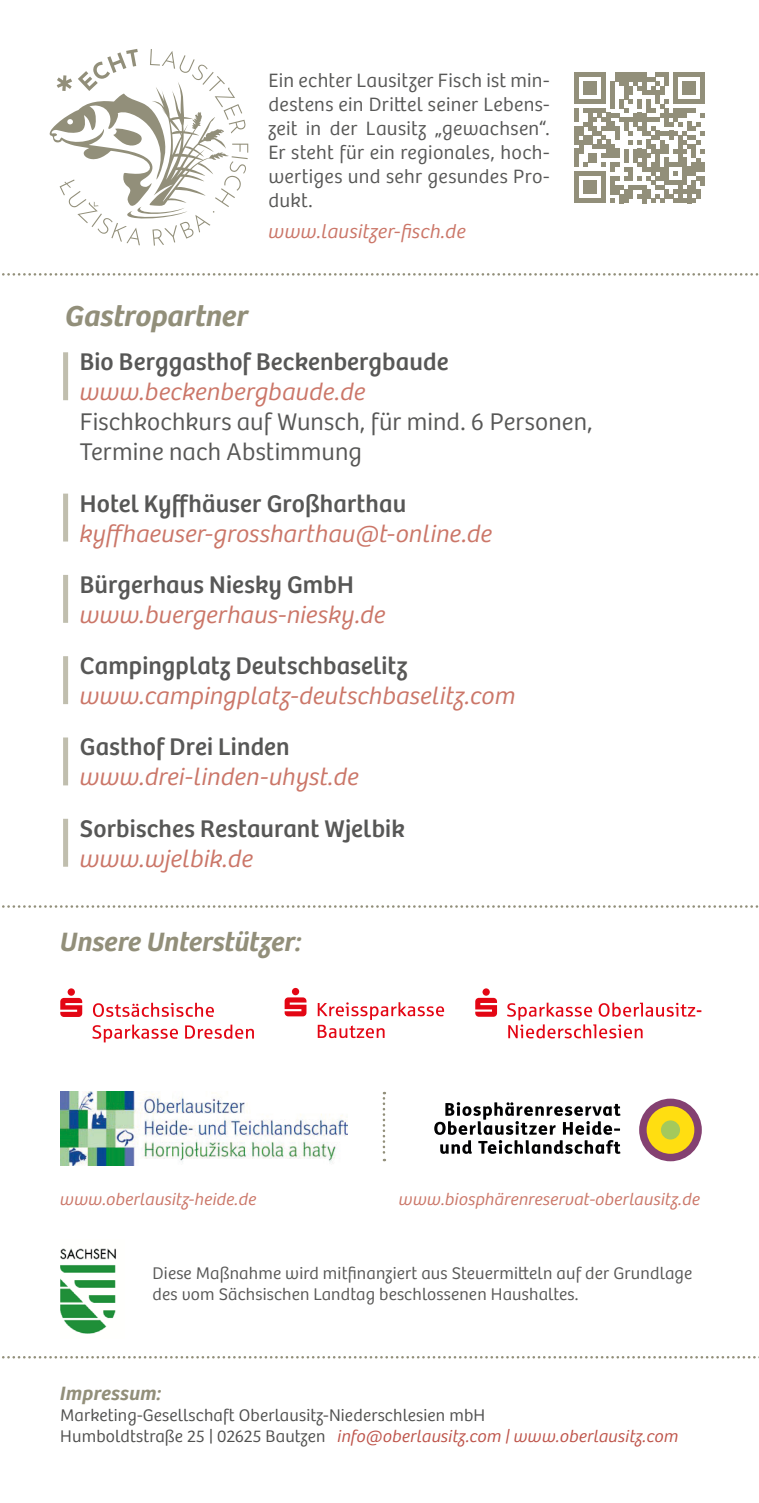
<style>
.page{position:relative;width:759px;height:1503px;background:#fff}
.page>*{position:absolute;margin:0;border:0;box-sizing:border-box;transform-origin:0 0}
.t1{font:italic 600 30px "Bree";letter-spacing:-.005em;color:#928f7a}
.t2{font:italic 600 27.5px "Bree";color:#928f7a}
.t3{font:italic 300 25px "Bree";letter-spacing:.005em;color:#cb7668}
.t4{font:25px "Bree";letter-spacing:.005em;color:#575756}
.t5{font:300 25px/30px "Bree";letter-spacing:.005em;color:#575756}
.t6{font:300 20px/24px "Bree";letter-spacing:.01em;color:#575756;text-align:justify}
.t7{font:italic 300 20px "Bree";letter-spacing:.01em;color:#cb7668}
.t8{font:italic 600 20px "Bree";letter-spacing:.01em;color:#928f7a}
.t9{font:300 17.5px/21px "Bree";letter-spacing:.01em;color:#50504f}
.t10{font:300 17.5px/21px "Bree";letter-spacing:.01em;color:#575756}
.t11{font:italic 300 17.5px "Bree";letter-spacing:.01em;color:#cb7668}
.s1{color:#fff}
.s2{font-style:italic;color:#be544a}
</style>
<div class="page">
<div style="left:63px;top:352px;width:5px;height:48px;background:#c0beae"></div>
<div style="left:63px;top:493px;width:5px;height:48px;background:#c0beae"></div>
<div style="left:63px;top:575px;width:5px;height:48px;background:#c0beae"></div>
<div style="left:63px;top:656px;width:5px;height:48px;background:#c0beae"></div>
<div style="left:63px;top:737px;width:5px;height:48px;background:#c0beae"></div>
<div style="left:63px;top:818px;width:5px;height:48px;background:#c0beae"></div>
<svg style="left:49px;top:49px;width:199px;height:197px"></svg>
<svg style="left:93px;top:1002px;width:121px;height:15px"></svg>
<svg style="left:92px;top:1024px;width:162px;height:18px"></svg>
<svg style="left:60px;top:988px;width:22px;height:29px"></svg>
<svg style="left:317px;top:1002px;width:127px;height:36px"></svg>
<svg style="left:284px;top:987px;width:22px;height:29px"></svg>
<svg style="left:507px;top:1002px;width:194px;height:36px"></svg>
<svg style="left:475px;top:988px;width:22px;height:28px"></svg>
<svg style="left:2px;top:273px;width:757px;height:3px"></svg>
<svg style="left:2px;top:905px;width:757px;height:2px"></svg>
<svg style="left:2px;top:1356px;width:757px;height:2px"></svg>
<img style="left:60px;top:1248px;width:56px;height:86px">
<div style="left:639px;top:1098px;width:62px;height:63px;background:#844171;border-radius:50%"></div>
<div style="left:646px;top:1106px;width:48px;height:47px;background:#ffde11;border-radius:50%"></div>
<div style="left:660px;top:1120px;width:19px;height:19px;background:#a4c95c;border-radius:50%"></div>
<svg style="left:434px;top:1102px;width:186px;height:32px"></svg>
<svg style="left:440px;top:1140px;width:31px;height:13px"></svg>
<svg style="left:478px;top:1140px;width:142px;height:13px"></svg>
<svg style="left:382px;top:1091px;width:3px;height:70px"></svg>
<img style="left:60px;top:1091px;width:287px;height:74px">
<svg style="left:574px;top:72px;width:130px;height:131px"></svg>
<p class="t6" style="left:268px;top:67px;width:283px">Ein echter Lausitzer Fisch ist min&shy;destens ein Drittel seiner Lebens&shy;zeit in der Lausitz „gewachsen“.<br>Er steht für ein regionales, hoch&shy;wertiges und sehr gesundes Pro&shy;dukt.</p>
<p class="t7" style="left:268px;top:217px;width:199px">www.lausitzer-fisch.de</p>
<p class="t1" style="left:66px;top:293px;width:184px">Gastropartner</p>
<p class="t4" style="left:80px;top:343px;width:370px">Bio Berggasthof Beckenbergbaude</p>
<p class="t3" style="left:80px;top:373px;width:287px">www.beckenbergbaude.de</p>
<p class="t5" style="left:80px;top:405px;width:514px">Fischkochkurs auf Wunsch, für mind. 6 Personen,<br>Termine nach Abstimmung</p>
<p class="t4" style="left:80px;top:484px;width:328px">Hotel Kyffhäuser Großharthau</p>
<p class="t3" style="left:80px;top:515px;width:414px">kyffhaeuser-grossharthau@t-online.de</p>
<p class="t4" style="left:80px;top:565px;width:275px">Bürgerhaus Niesky GmbH</p>
<p class="t3" style="left:80px;top:596px;width:307px">www.buergerhaus-niesky.de</p>
<p class="t4" style="left:80px;top:647px;width:329px">Campingplatz Deutschbaselitz</p>
<p class="t3" style="left:80px;top:677px;width:437px">www.campingplatz-deutschbaselitz.com</p>
<p class="t4" style="left:80px;top:728px;width:211px">Gasthof Drei Linden</p>
<p class="t3" style="left:80px;top:758px;width:281px">www.drei-linden-uhyst.de</p>
<p class="t4" style="left:80px;top:809px;width:326px">Sorbisches Restaurant Wjelbik</p>
<p class="t3" style="left:80px;top:840px;width:175px">www.wjelbik.de</p>
<p class="t2" style="left:60px;top:920px;width:243px">Unsere Unterstützer:</p>
<p class="t11" style="left:60px;top:1186px;width:198px">www.oberlausitz-heide.de</p>
<p class="t11" style="left:399px;top:1186px;width:303px">www.biosphärenreservat-oberlausitz.de</p>
<p class="t10" style="left:152px;top:1261px;width:541px">Diese Maßnahme wird mitfinanziert aus Steuermitteln auf der Grundlage des vom Sächsischen Landtag beschlossenen Haushaltes.</p>
<p class="t8" style="left:60px;top:1377px;width:102px">Impressum:</p>
<p class="t9" style="left:60px;top:1403px;width:619px">Marketing-Gesellschaft Oberlausitz-Niederschlesien mbH<br>Humboldtstraße 25 | 02625 Bautzen <span class="s1">|</span> <span class="s2">info@oberlausitz.com | www.oberlausitz.com</span></p>
</div>
